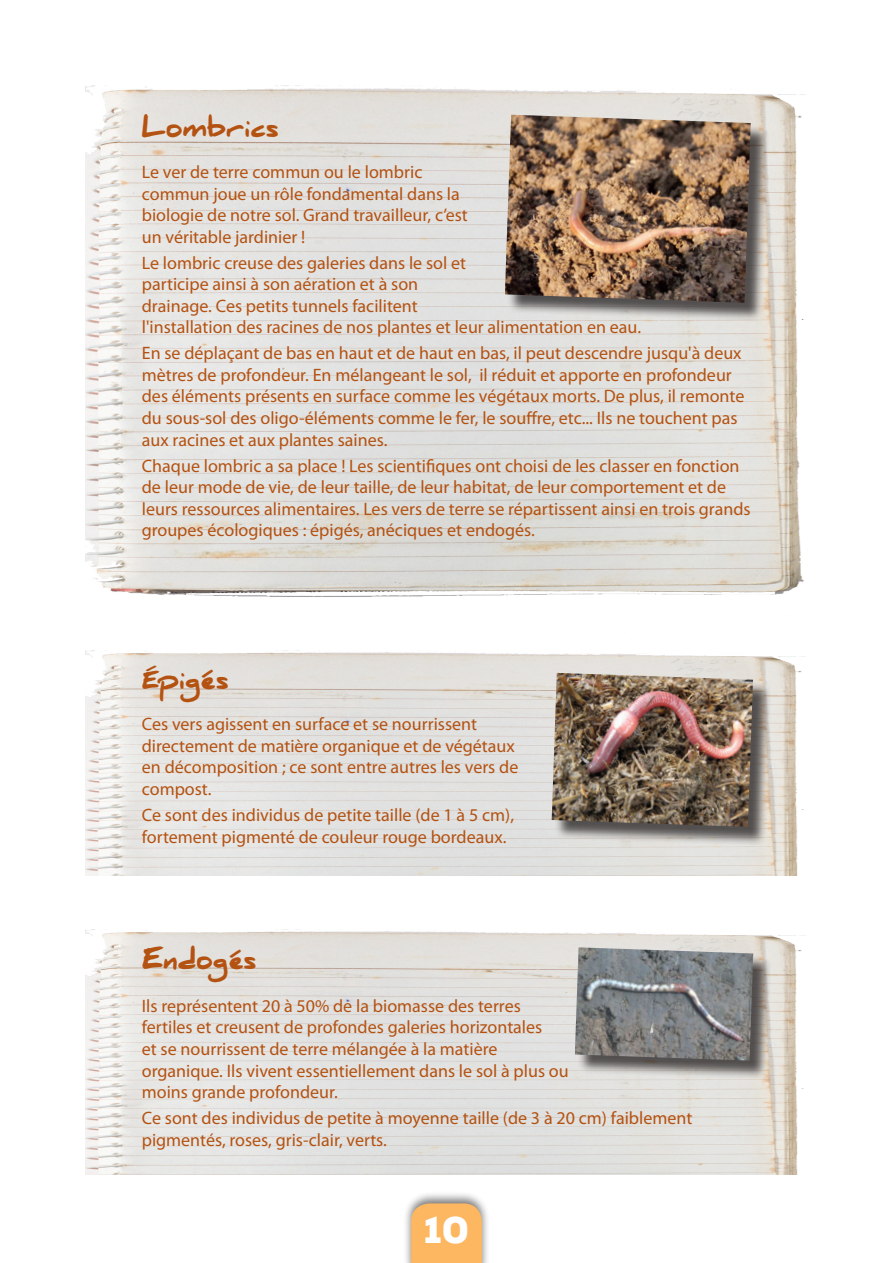
<style>
.page{position:relative;width:893px;height:1263px;background:#fff}
.page>*{position:absolute;margin:0;border:0;box-sizing:border-box;transform-origin:0 0}
.t1{font:900 37.5px "Nexa";color:#fff}
.t2{font:900 25.5px "Daniel";color:#b45212}
.t3{font:18px/21.6px "Myriad Pro";color:#b45212}
</style>
<div class="page">
<div style="left:402px;top:1190px;width:88px;height:73px;background:#231f20;opacity:.6"></div>
<div style="left:411px;top:1203px;width:71px;height:60px;background:#fcb760"></div>
<img style="left:85px;top:85px;width:721px;height:512px">
<div style="left:507px;top:116px;width:262px;height:205px;background:#231f20;opacity:.75"></div>
<img style="left:505px;top:115px;width:246px;height:188px">
<img style="left:85px;top:650px;width:720px;height:225px">
<img style="left:85px;top:929px;width:720px;height:246px">
<div style="left:553px;top:674px;width:218px;height:171px;background:#231f20;opacity:.75"></div>
<img style="left:552px;top:673px;width:201px;height:154px">
<div style="left:576px;top:949px;width:195px;height:130px;background:#231f20;opacity:.75"></div>
<img style="left:575px;top:947px;width:178px;height:113px">
<h2 class="t2" style="left:142px;top:113px;width:138px">Lombrics</h2>
<p class="t3" style="left:142px;top:161px;width:327px">Le ver de terre commun ou le lombric commun joue un rôle fondamental dans la biologie de notre sol. Grand travailleur, c’est un véritable jardinier !</p>
<p class="t3" style="left:142px;top:251px;width:501px">Le lombric creuse des galeries dans le sol et<br>participe ainsi à son aération et à son<br>drainage. Ces petits tunnels facilitent<br>l'installation des racines de nos plantes et leur alimentation en eau.</p>
<p class="t3" style="left:142px;top:342px;width:604px">En se déplaçant de bas en haut et de haut en bas, il peut descendre jusqu'à deux mètres de profondeur. En mélangeant le sol, il réduit et apporte en profondeur des éléments présents en surface comme les végétaux morts. De plus, il remonte du sous-sol des oligo-éléments comme le fer, le souffre, etc... Ils ne touchent pas aux racines et aux plantes saines.</p>
<p class="t3" style="left:142px;top:454px;width:610px">Chaque lombric a sa place ! Les scientifiques ont choisi de les classer en fonction de leur mode de vie, de leur taille, de leur habitat, de leur comportement et de leurs ressources alimentaires. Les vers de terre se répartissent ainsi en trois grands groupes écologiques : épigés, anéciques et endogés.</p>
<h2 class="t2" style="left:142px;top:666px;width:88px">Épigés</h2>
<p class="t3" style="left:142px;top:713px;width:378px">Ces vers agissent en surface et se nourrissent directement de matière organique et de végétaux en décomposition ; ce sont entre autres les vers de compost.</p>
<p class="t3" style="left:142px;top:804px;width:374px">Ce sont des individus de petite taille (de 1 à 5 cm), fortement pigmenté de couleur rouge bordeaux.</p>
<h2 class="t2" style="left:142px;top:945px;width:116px">Endogés</h2>
<p class="t3" style="left:142px;top:994px;width:428px">Ils représentent 20 à 50% de la biomasse des terres fertiles et creusent de profondes galeries horizontales<br>et se nourrissent de terre mélangée à la matière organique. Ils vivent essentiellement dans le sol à plus ou moins grande profondeur.</p>
<p class="t3" style="left:142px;top:1107px;width:552px">Ce sont des individus de petite à moyenne taille (de 3 à 20 cm) faiblement pigmentés, roses, gris-clair, verts.</p>
<h1 class="t1" style="left:424px;top:1206px;width:47px">10</h1>
</div>
